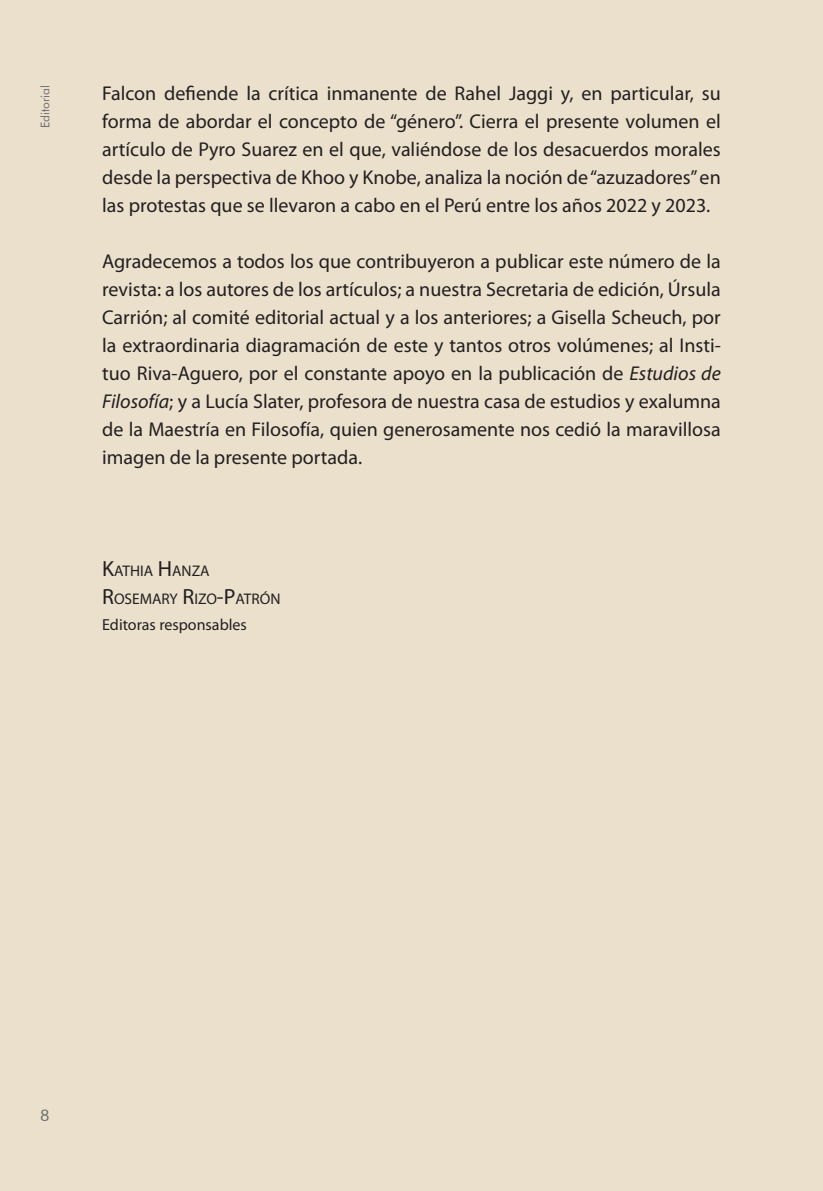
<style>
.page{position:relative;width:823px;height:1191px;background:#fff}
.page>*{position:absolute;margin:0;border:0;box-sizing:border-box;transform-origin:0 0}
.Texto{font:20px/28px "Myriad Pro";color:#231f20;text-align:justify}
.Procedencia{font:16px "Myriad Pro";color:#231f20}
.Cenefa{font:16px "Futura BT";color:#6c6d70}
.Autor{font:15.4px "Myriad Pro";color:#231f20}
.Cenefa-2{font:12px "Futura BT";color:#6c6d70}
.s1{font-style:italic}
.s2{font-size:22px}
</style>
<div class="page">
<div style="left:0;top:0;width:822px;height:1191px;background:#ebe0cc"></div>
<p class="Cenefa-2" style="left:38px;top:128px;width:44px;rotate:-90deg">Editorial</p>
<p class="Texto" style="left:102px;top:79px;width:619px">Falcon defiende la crítica inmanente de Rahel Jaggi y, en particular, su forma de abordar el concepto de “género”. Cierra el presente volumen el artículo de Pyro Suarez en el que, valiéndose de los desacuerdos morales desde la perspectiva de Khoo y Knobe, analiza la noción de “azuzadores” en las protestas que se llevaron a cabo en el Perú entre los años 2022 y 2023.</p>
<p class="Texto" style="left:102px;top:247px;width:620px">Agradecemos a todos los que contribuyeron a publicar este número de la revista: a los autores de los artículos; a nuestra Secretaria de edición, Úrsula Carrión; al comité editorial actual y a los anteriores; a Gisella Scheuch, por la extraordinaria diagramación de este y tantos otros volúmenes; al Insti&shy;tuo Riva-Aguero, por el constante apoyo en la publicación de <span class="s1">Estudios de Filosofía</span>; y a Lucía Slater, profesora de nuestra casa de estudios y exalumna de la Maestría en Filosofía, quien generosamente nos cedió la maravillosa imagen de la presente portada.</p>
<p class="Autor" style="left:102px;top:561px;width:109px"><span class="s2">K</span>ATHIA <span class="s2">H</span> ANZA</p>
<p class="Autor" style="left:102px;top:589px;width:180px"><span class="s2">R</span>OSEMARY <span class="s2">R</span>IZO<span class="s2">-P</span>ATRÓN</p>
<p class="Procedencia" style="left:102px;top:615px;width:146px">Editoras responsables</p>
<p class="Cenefa" style="left:40px;top:1105px;width:11px">8</p>
</div>
